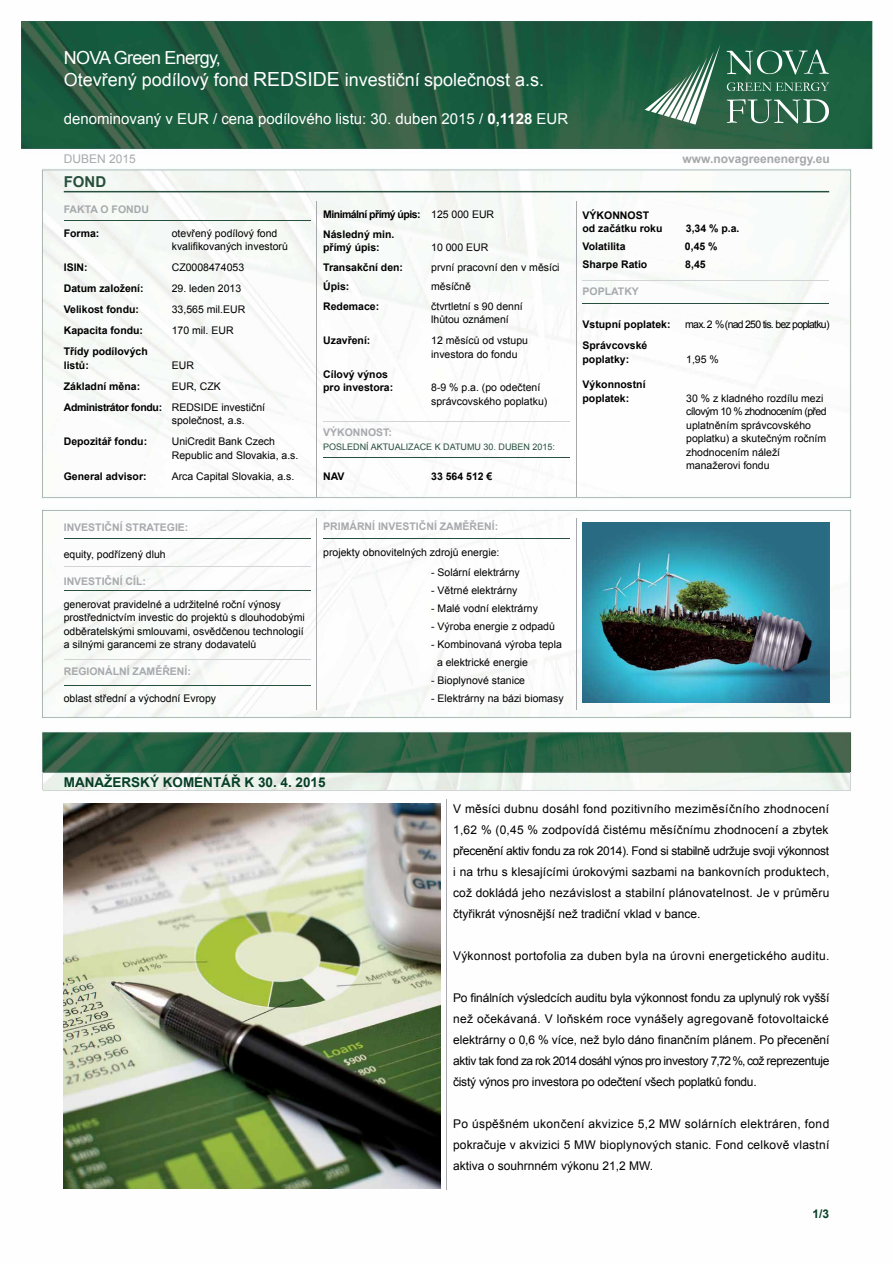
<style>
.page{position:relative;width:893px;height:1263px;background:#fff}
.page>*{position:absolute;margin:0;border:0;box-sizing:border-box;transform-origin:0 0}
.t1{font:18px/22.5px "Arial";color:#fff}
.t2{font:15px "Arial";color:#fff}
.t3{font:700 15px "Arial";color:#284f3e}
.t4{font:700 13.5px "Arial";color:#073f26}
.t5{font:12px/21px "Arial";color:#000;text-align:justify}
.t6{font:12px "Arial";letter-spacing:.02em;color:#000}
.t7{font:700 12px "Arial";color:#a5a7aa}
.t8{font:12px "Arial";color:#a7a9ac}
.t9{font:700 12px "Arial";color:#063f26}
.t10{font:10.5px/13.5px "Arial";color:#000}
.t11{font:700 10.5px/13.5px "Arial";color:#000}
.t12{font:700 10.5px "Arial";color:#a7a9ac}
.t13{font:700 10.5px/19.5px "Arial";letter-spacing:-.05em;color:#000}
.t14{font:10.5px "Arial";letter-spacing:-.07em;color:#000}
.t15{font:9px "Arial";color:#284f3e}
.s1{font-size:19.5px}
.s2{font-weight:700}
.s3{font-weight:400}
</style>
<div class="page">
<img style="left:21px;top:21px;width:852px;height:1169px">
<svg style="left:727px;top:50px;width:102px;height:25px;background:#457d64"></svg>
<svg style="left:727px;top:82px;width:102px;height:9px"></svg>
<svg style="left:727px;top:99px;width:102px;height:24px;background:#59866f"></svg>
<svg style="left:645px;top:44px;width:75px;height:81px;background:#4e8068"></svg>
<hr style="left:64px;top:191px;width:765px;height:1px;background:#284f3e">
<hr style="left:317px;top:201px;width:1px;height:295px;background:#a7a9ac">
<hr style="left:576px;top:201px;width:1px;height:295px;background:#a7a9ac">
<hr style="left:317px;top:518px;width:1px;height:192px;background:#a7a9ac">
<hr style="left:576px;top:519px;width:1px;height:191px;background:#a7a9ac">
<hr style="left:64px;top:220px;width:246px;height:1px;background:#284f3e">
<hr style="left:64px;top:538px;width:246px;height:1px;background:#284f3e">
<hr style="left:64px;top:590px;width:246px;height:1px;background:#284f3e">
<hr style="left:323px;top:457px;width:247px;height:1px;background:#284f3e">
<hr style="left:323px;top:538px;width:247px;height:1px;background:#284f3e">
<hr style="left:583px;top:303px;width:246px;height:1px;background:#284f3e">
<hr style="left:64px;top:566px;width:246px;height:1px;background:#d1d3d4">
<hr style="left:583px;top:280px;width:246px;height:1px;background:#d1d3d4">
<hr style="left:64px;top:685px;width:246px;height:1px;background:#284f3e">
<hr style="left:64px;top:659px;width:246px;height:1px;background:#d1d3d4">
<hr style="left:43px;top:790px;width:807px;height:1px;background:#d1d3d4">
<svg style="left:850px;top:772px;width:1px;height:18px"></svg>
<svg style="left:43px;top:772px;width:1px;height:18px"></svg>
<hr style="left:323px;top:421px;width:247px;height:1px;background:#d1d3d4">
<hr style="left:446px;top:799px;width:1px;height:390px;background:#a7a9ac">
<img style="left:583px;top:523px;width:246px;height:179px">
<img style="left:64px;top:804px;width:376px;height:385px">
<h1 class="t1" style="left:64px;top:46px;width:482px">NOVA Green Energy,<br>Otevřený podílový fond <span class="s1">REDSIDE</span> investiční společnost a.s.</h1>
<h2 class="t2" style="left:64px;top:108px;width:506px">denominovaný v EUR / cena podílového listu: 30. duben 2015 / <span class="s2">0,1128</span> EUR</h2>
<p class="t8" style="left:64px;top:151px;width:74px">DUBEN 2015</p>
<h2 class="t3" style="left:64px;top:171px;width:44px">FOND</h2>
<p class="t12" style="left:64px;top:202px;width:87px">FAKTA O FONDu</p>
<p class="t11" style="left:64px;top:227px;width:37px">Forma:</p>
<p class="t10" style="left:172px;top:226px;width:118px">otevřený podílový fond kvalifikovaných investorů</p>
<p class="t11" style="left:64px;top:261px;width:25px">ISIN:</p>
<p class="t10" style="left:172px;top:261px;width:74px">CZ0008474053</p>
<p class="t11" style="left:64px;top:282px;width:81px">Datum založení:</p>
<p class="t10" style="left:172px;top:282px;width:71px">29. leden 2013</p>
<p class="t11" style="left:64px;top:303px;width:77px">Velikost fondu:</p>
<p class="t10" style="left:172px;top:303px;width:75px">33,565 mil.EUR</p>
<p class="t11" style="left:64px;top:324px;width:81px">Kapacita fondu:</p>
<p class="t10" style="left:172px;top:324px;width:63px">170 mil. EUR</p>
<p class="t11" style="left:64px;top:345px;width:86px">Třídy podílových listů:</p>
<p class="t10" style="left:172px;top:358px;width:24px">EUR</p>
<p class="t10" style="left:64px;top:376px;width:203px;line-height:21px;text-indent:108px">EUR, CZK<br><span class="s2">Administrátor fondu:</span> REDSIDE investiční</p>
<p class="t10" style="left:172px;top:414px;width:74px">společnost, a.s.</p>
<p class="t11" style="left:64px;top:435px;width:85px">Depozitář fondu:</p>
<p class="t10" style="left:172px;top:435px;width:128px">UniCredit Bank Czech<br>Republic and Slovakia, a.s.</p>
<p class="t11" style="left:64px;top:470px;width:84px">General advisor:</p>
<p class="t10" style="left:172px;top:469px;width:124px">Arca Capital Slovakia, a.s.</p>
<p class="t11" style="left:64px;top:380px;width:78px">Základní měna:</p>
<p class="t13" style="left:323px;top:205px;width:173px">Minimální přímý úpis: <span class="s3">125 000 EUR<br></span>Následný min.</p>
<p class="t11" style="left:323px;top:241px;width:58px">přímý úpis:</p>
<p class="t10" style="left:431px;top:241px;width:59px">10 000 EUR</p>
<p class="t11" style="left:323px;top:261px;width:81px">Transakční den:</p>
<p class="t10" style="left:431px;top:261px;width:130px">první pracovní den v měsíci</p>
<p class="t11" style="left:323px;top:280px;width:28px">Úpis:</p>
<p class="t10" style="left:431px;top:280px;width:41px">měsíčně</p>
<p class="t11" style="left:323px;top:300px;width:58px">Redemace:</p>
<p class="t10" style="left:431px;top:300px;width:93px">čtvrtletní s 90 denní lhůtou oznámení</p>
<p class="t11" style="left:323px;top:334px;width:49px">Uzavření:</p>
<p class="t10" style="left:431px;top:333px;width:98px;line-height:14.4px">12 měsíců od vstupu investora do fondu</p>
<p class="t11" style="left:323px;top:368px;width:72px">Cílový výnos pro investora:</p>
<p class="t10" style="left:431px;top:381px;width:118px">8-9 % p.a. (po odečtení správcovského poplatku)</p>
<p class="t12" style="left:323px;top:426px;width:70px">VÝKONNOST:</p>
<p class="t15" style="left:323px;top:441px;width:89px">Poslední aktualizace</p>
<p class="t15" style="left:435px;top:441px;width:122px">k datumu 30. DUBEN 2015:</p>
<p class="t11" style="left:323px;top:470px;width:23px">NAV</p>
<p class="t11" style="left:431px;top:470px;width:63px">33 564 512 €</p>
<p class="t11" style="left:583px;top:209px;width:81px">VÝKONNOST od začátku roku</p>
<p class="t7" style="left:683px;top:151px;width:149px">www.novagreenenergy.eu</p>
<p class="t11" style="left:686px;top:222px;width:55px">3,34 % p.a.</p>
<p class="t11" style="left:583px;top:240px;width:44px">Volatilita</p>
<p class="t11" style="left:685px;top:240px;width:34px">0,45 %</p>
<p class="t11" style="left:583px;top:258px;width:66px">Sharpe Ratio</p>
<p class="t11" style="left:685px;top:258px;width:22px">8,45</p>
<p class="t12" style="left:583px;top:285px;width:58px">POPLATKY</p>
<p class="t11" style="left:583px;top:318px;width:90px">Vstupní poplatek:</p>
<p class="t14" style="left:685px;top:318px;width:146px">max. 2 % (nad 250 tis. bez poplatku)</p>
<p class="t11" style="left:583px;top:339px;width:66px">Správcovské poplatky:</p>
<p class="t10" style="left:686px;top:352px;width:34px">1,95 %</p>
<p class="t11" style="left:583px;top:378px;width:65px">Výkonnostní poplatek:</p>
<p class="t10" style="left:686px;top:391px;width:142px">30 % z kladného rozdílu mezi cílovým 10 % zhodnocením (před uplatněním správcovského poplatku) a skutečným ročním zhodnocením náleží manažerovi fondu</p>
<p class="t12" style="left:64px;top:521px;width:126px">INVESTIČNÍ STRATEGIE:</p>
<p class="t10" style="left:64px;top:548px;width:103px">equity, podřízený dluh</p>
<p class="t12" style="left:64px;top:575px;width:11px">Investiční</p>
<p class="t12" style="left:126px;top:575px;width:22px">cíl:</p>
<p class="t10" style="left:64px;top:598px;width:243px">generovat pravidelné a udržitelné roční výnosy prostřednictvím investic do projektů s dlouhodobými odběratelskými smlouvami, osvědčenou technologií a silnými garancemi ze strany dodavatelů</p>
<p class="t12" style="left:64px;top:665px;width:129px">REGIONÁLNÍ ZAMĚŘENÍ:</p>
<p class="t10" style="left:64px;top:692px;width:154px">oblast střední a východní Evropy</p>
<p class="t12" style="left:323px;top:520px;width:15px">Primární</p>
<p class="t12" style="left:378px;top:520px;width:7px">investiční</p>
<p class="t12" style="left:440px;top:520px;width:8px">zaměření</p>
<p class="t12" style="left:495px;top:520px;width:5px">:</p>
<p class="t10" style="left:323px;top:546px;width:178px">projekty obnovitelných zdrojů energie:</p>
<p class="t10" style="left:431px;top:566px;width:90px">- Solární elektrárny</p>
<p class="t10" style="left:431px;top:584px;width:88px">- Větrné elektrárny</p>
<p class="t10" style="left:431px;top:602px;width:108px">- Malé vodní elektrárny</p>
<p class="t10" style="left:431px;top:620px;width:125px">- Výroba energie z odpadů</p>
<p class="t10" style="left:437px;top:635px;width:126px;line-height:18px;text-indent:-6px">- Kombinovaná výroba tepla a elektrické energie</p>
<p class="t10" style="left:431px;top:673px;width:95px">- Bioplynové stanice</p>
<p class="t10" style="left:431px;top:691px;width:134px">- Elektrárny na bázi biomasy</p>
<p class="t4" style="left:64px;top:773px;width:22px">Mana</p>
<p class="t4" style="left:104px;top:773px;width:19px">žersk</p>
<p class="t4" style="left:150px;top:773px;width:24px">ý komentář</p>
<p class="t4" style="left:245px;top:773px;width:83px">k 30. 4. 2015</p>
<p class="t5" style="left:453px;top:798px;width:378px">V měsíci dubnu dosáhl fond pozitivního meziměsíčního zhodnocení 1,62 % (0,45 % zodpovídá čistému měsíčnímu zhodnocení a zbytek přecenění aktiv fondu za rok 2014). Fond si stabilně udržuje svoji výkonnost i na trhu s klesajícími úrokovými sazbami na bankovních produktech, což dokládá jeho nezávislost a stabilní plánovatelnost. Je v průměru čtyřikrát výnosnější než tradiční vklad v bance.</p>
<p class="t6" style="left:453px;top:948px;width:378px">Výkonnost portofolia za duben byla na úrovni energetického auditu.</p>
<p class="t5" style="left:453px;top:987px;width:378px">Po finálních výsledcích auditu byla výkonnost fondu za uplynulý rok vyšší než očekávaná. V loňském roce vynášely agregovaně fotovoltaické elektrárny o 0,6 % více, než bylo dáno finančním plánem. Po přecenění aktiv tak fond za rok 2014 dosáhl výnos pro investory 7,72 %, což reprezentuje čistý výnos pro investora po odečtení všech poplatků fondu.</p>
<p class="t5" style="left:453px;top:1113px;width:378px">Po úspěšném ukončení akvizice 5,2 MW solárních elektráren, fond pokračuje v akvizici 5 MW bioplynových stanic. Fond celkově vlastní aktiva o souhrnném výkonu 21,2 MW.</p>
<p class="t9" style="left:812px;top:1206px;width:18px">1/3</p>
</div>
